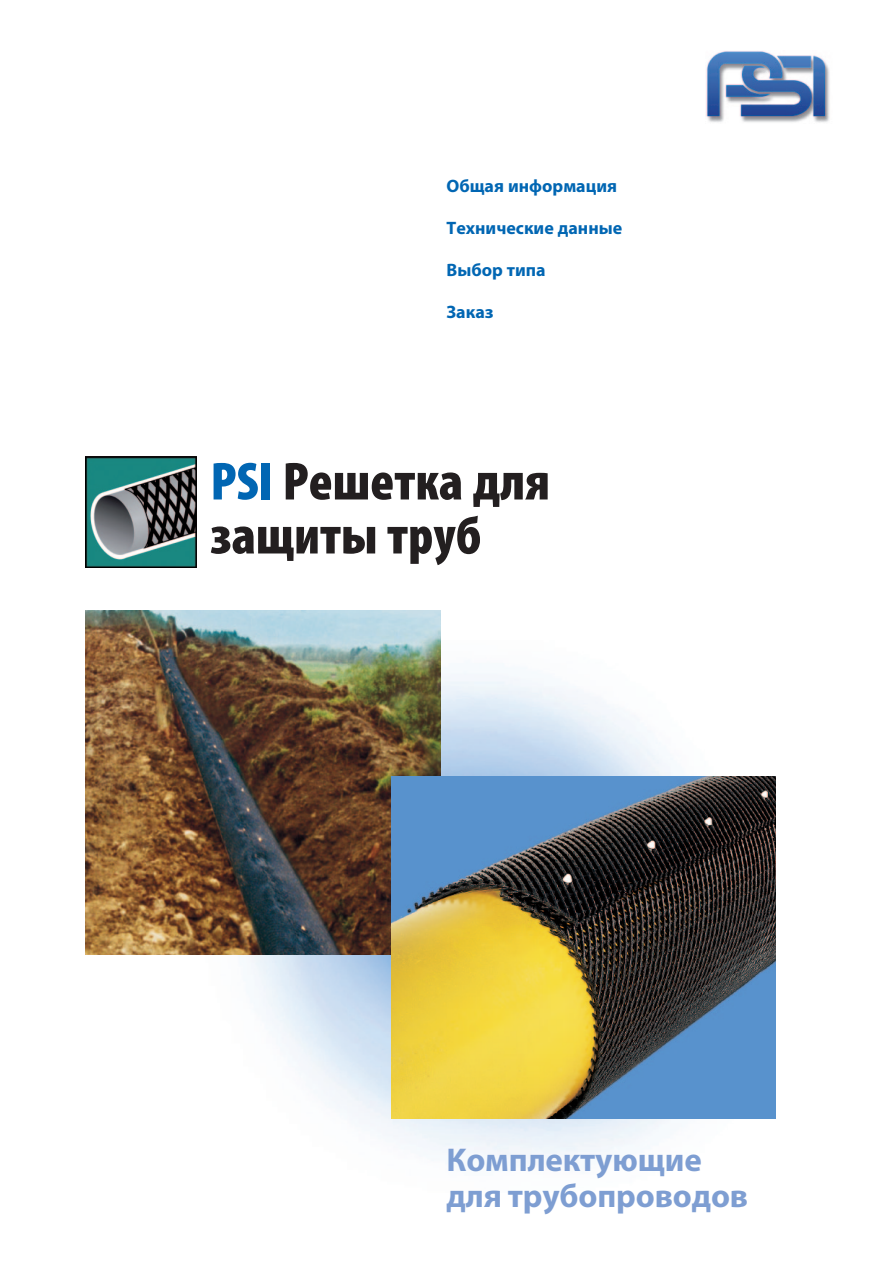
<style>
.page{position:relative;width:893px;height:1263px;background:#fff}
.page>*{position:absolute;margin:0;border:0;box-sizing:border-box;transform-origin:0 0}
.t1{font:900 condensed 54px/54px "Myriad Pro";color:#231f20}
.t2{font:700 33px/36px "Myriad Pro";letter-spacing:-.005em;color:#7e9ed2}
.t3{font:700 18px "Myriad Pro";color:#0166b3}
.s1{color:#0166b3}
</style>
<div class="page">
<img style="left:706px;top:51px;width:124px;height:72px">
<img style="left:248px;top:640px;width:502px;height:525px">
<img style="left:85px;top:610px;width:355px;height:345px">
<img style="left:391px;top:777px;width:384px;height:342px">
<img style="left:85px;top:456px;width:111px;height:111px">
<p class="t3" style="left:446px;top:176px;width:172px">Общая информация</p>
<p class="t3" style="left:446px;top:218px;width:177px">Технические данные</p>
<p class="t3" style="left:446px;top:260px;width:101px">Выбор типа</p>
<p class="t3" style="left:446px;top:302px;width:49px">Заказ</p>
<h1 class="t1" style="left:210px;top:455px;width:341px"><span class="s1">PSI</span> Решетка для защиты труб</h1>
<h2 class="t2" style="left:446px;top:1142px;width:303px">Комплектующие для трубопроводов</h2>
</div>
